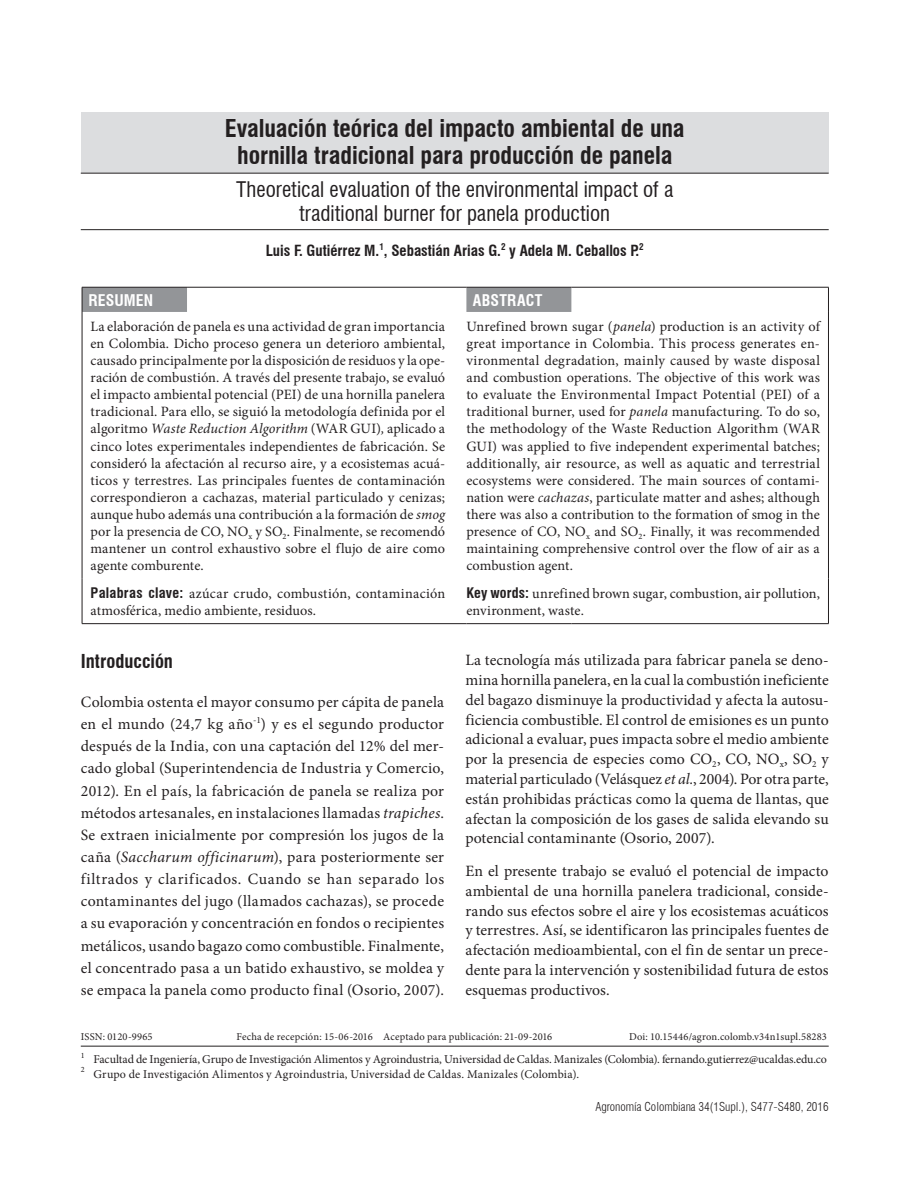
<style>
.page{position:relative;width:918px;height:1188px;background:#fff}
.page>*{position:absolute;margin:0;border:0;box-sizing:border-box;transform-origin:0 0}
.t1{font:700 condensed 24px/27px "Swiss 721 BT";letter-spacing:-.005em;color:#231f20;text-align:center}
.t2{font:condensed 21px/24px "Swiss 721 BT";color:#231f20;text-align:center}
.t3{font:700 condensed 18.75px "Swiss 721 BT";color:#231f20}
.t4{font:15.75px/19.8px "Minion Pro";letter-spacing:.005em;color:#231f20;text-align:justify}
.t5{font:700 condensed 15.75px "Swiss 721 BT";letter-spacing:.02em;color:#fff}
.t6{font:700 condensed 15px "Swiss 721 BT";color:#231f20}
.t7{font:14.25px/17.1px "Minion Pro";letter-spacing:.005em;color:#231f20;text-align:justify}
.t8{font:12px/14.4px "Minion Pro";color:#231f20}
.t9{font:300 condensed 12px "Swiss 721 BT";color:#231f20}
.t10{font:10.5px "Minion Pro";letter-spacing:.015em;color:#231f20}
.s1{font-style:italic}
.s2{font-family:"Swiss 721 BT";font-weight:700;font-stretch:condensed}
</style>
<div class="page">
<div style="left:81px;top:112px;width:748px;height:61px;background:#dcdddf"></div>
<hr style="left:81px;top:1046px;width:748px;height:1px;background:#231f20">
<hr style="left:81px;top:173px;width:748px;height:1px;background:#231f20">
<hr style="left:81px;top:229px;width:748px;height:1px;background:#231f20">
<hr style="left:828px;top:312px;width:1px;height:267px;background:#231f20">
<hr style="left:828px;top:579px;width:1px;height:44px;background:#231f20">
<svg style="left:82px;top:287px;width:489px;height:25px"></svg>
<hr style="left:187px;top:287px;width:279px;height:1px;background:#231f20">
<hr style="left:466px;top:287px;width:105px;height:1px;background:#231f20">
<hr style="left:571px;top:287px;width:258px;height:1px;background:#231f20">
<svg style="left:828px;top:287px;width:1px;height:25px"></svg>
<hr style="left:82px;top:312px;width:1px;height:267px;background:#231f20">
<hr style="left:82px;top:579px;width:1px;height:44px;background:#231f20">
<hr style="left:82px;top:623px;width:105px;height:1px;background:#231f20">
<hr style="left:187px;top:623px;width:279px;height:1px;background:#231f20">
<hr style="left:466px;top:623px;width:105px;height:1px;background:#231f20">
<hr style="left:571px;top:623px;width:258px;height:1px;background:#231f20">
<h1 class="t1" style="left:225px;top:115px;width:461px">Evaluación teórica del impacto ambiental de una hornilla tradicional para producción de panela</h1>
<h2 class="t2" style="left:236px;top:177px;width:439px">Theoretical evaluation of the environmental impact of a traditional burner for panela production</h2>
<p class="t6" style="left:266px;top:241px;width:380px">Luis F. Gutiérrez M.<sup>1</sup>, Sebastián Arias G.<sup>2</sup> y Adela M. Ceballos P.<sup>2</sup></p>
<p class="t5" style="left:88px;top:290px;width:66px">resumen</p>
<p class="t5" style="left:473px;top:290px;width:71px">ABSTRACT</p>
<p class="t7" style="left:91px;top:318px;width:356px">La elaboración de panela es una actividad de gran importancia en Colombia. Dicho proceso genera un deterioro ambiental, causado principalmente por la disposición de residuos y la ope&shy;ración de combustión. A través del presente trabajo, se evaluó el impacto ambiental potencial (PEI) de una hornilla panelera tradicional. Para ello, se siguió la metodología definida por el algoritmo <span class="s1">Waste Reduction Algorithm</span> (WAR GUI)<span class="s1">,</span> aplicado a cinco lotes experimentales independientes de fabricación. Se consideró la afectación al recurso aire, y a ecosistemas acuá&shy;ticos y terrestres. Las principales fuentes de contaminación correspondieron a cachazas, material particulado y cenizas; aunque hubo además una contribución a la formación de <span class="s1">smog </span>por la presencia de CO, NO<sub>x</sub> y SO<sub>2</sub>. Finalmente, se recomendó mantener un control exhaustivo sobre el flujo de aire como agente comburente.</p>
<p class="t7" style="left:466px;top:318px;width:355px">Unrefined brown sugar (<span class="s1">panela</span>) production is an activity of great importance in Colombia. This process generates en&shy;vironmental degradation, mainly caused by waste disposal and combustion operations. The objective of this work was to evaluate the Environmental Impact Potential (PEI) of a traditional burner, used for <span class="s1">panela</span> manufacturing. To do so, the methodology of the Waste Reduction Algorithm (WAR GUI) was applied to five independent experimental batches; additionally, air resource, as well as aquatic and terrestrial ecosystems were considered. The main sources of contami&shy;nation were <span class="s1">cachazas</span>, particulate matter and ashes; although there was also a contribution to the formation of smog in the presence of CO, NO<sub>x</sub> and SO<sub>2</sub>. Finally, it was recommended maintaining comprehensive control over the flow of air as a combustion agent.</p>
<p class="t7" style="left:91px;top:585px;width:356px"><span class="s2">Palabras clave:</span> azúcar crudo, combustión, contaminación atmosférica, medio ambiente, residuos.</p>
<p class="t7" style="left:466px;top:585px;width:355px"><span class="s2">Key words:</span> unrefined brown sugar, combustion, air pollution, environment, waste.</p>
<h3 class="t3" style="left:81px;top:650px;width:94px">Introducción</h3>
<p class="t4" style="left:81px;top:691px;width:365px;line-height:22.2px">Colombia ostenta el mayor consumo per cápita de panela en el mundo (24,7 kg año<sup>-1</sup>) y es el segundo productor después de la India, con una captación del 12% del mer&shy;cado global (Superintendencia de Industria y Comercio, 2012). En el país, la fabricación de panela se realiza por métodos artesanales, en instalaciones llamadas <span class="s1">trapiches</span>.<br>Se extraen inicialmente por compresión los jugos de la caña (<span class="s1">Saccharum officinarum</span>), para posteriormente ser filtrados y clarificados. Cuando se han separado los contaminantes del jugo (llamados cachazas), se procede a su evaporación y concentración en fondos o recipientes metálicos, usando bagazo como combustible. Finalmente, el concentrado pasa a un batido exhaustivo, se moldea y se empaca la panela como producto final (Osorio, 2007).</p>
<p class="t4" style="left:465px;top:650px;width:365px">La tecnología más utilizada para fabricar panela se deno&shy;mina hornilla panelera, en la cual la combustión ineficiente del bagazo disminuye la productividad y afecta la autosu&shy;ficiencia combustible. El control de emisiones es un punto adicional a evaluar, pues impacta sobre el medio ambiente por la presencia de especies como CO<sub>2</sub>, CO, NO<sub>x</sub>, SO<sub>2</sub> y material particulado (Velásquez <span class="s1">et al.</span>, 2004). Por otra parte, están prohibidas prácticas como la quema de llantas, que afectan la composición de los gases de salida elevando su potencial contaminante (Osorio, 2007).</p>
<p class="t4" style="left:465px;top:861px;width:365px">En el presente trabajo se evaluó el potencial de impacto ambiental de una hornilla panelera tradicional, conside&shy;rando sus efectos sobre el aire y los ecosistemas acuáticos y terrestres. Así, se identificaron las principales fuentes de afectación medioambiental, con el fin de sentar un prece&shy;dente para la intervención y sostenibilidad futura de estos esquemas productivos.</p>
<p class="t10" style="left:81px;top:1030px;width:73px">ISSN: 0120-9965</p>
<p class="t10" style="left:237px;top:1030px;width:317px">Fecha de recepción: 15-06-2016 Aceptado para publicación: 21-09-2016</p>
<p class="t10" style="left:629px;top:1030px;width:199px">Doi: 10.15446/agron.colomb.v34n1supl.58283</p>
<p class="t8" style="left:81px;top:1052px;width:748px"><sup>1</sup> Facultad de Ingeniería, Grupo de Investigación Alimentos y Agroindustria, Universidad de Caldas. Manizales (Colombia). fernando.gutierrez@ucaldas.edu.co<br><sup>2</sup> Grupo de Investigación Alimentos y Agroindustria, Universidad de Caldas. Manizales (Colombia).</p>
<p class="t9" style="left:595px;top:1100px;width:235px">Agronomía Colombiana 34(1Supl.), S477-S480, 2016</p>
</div>
